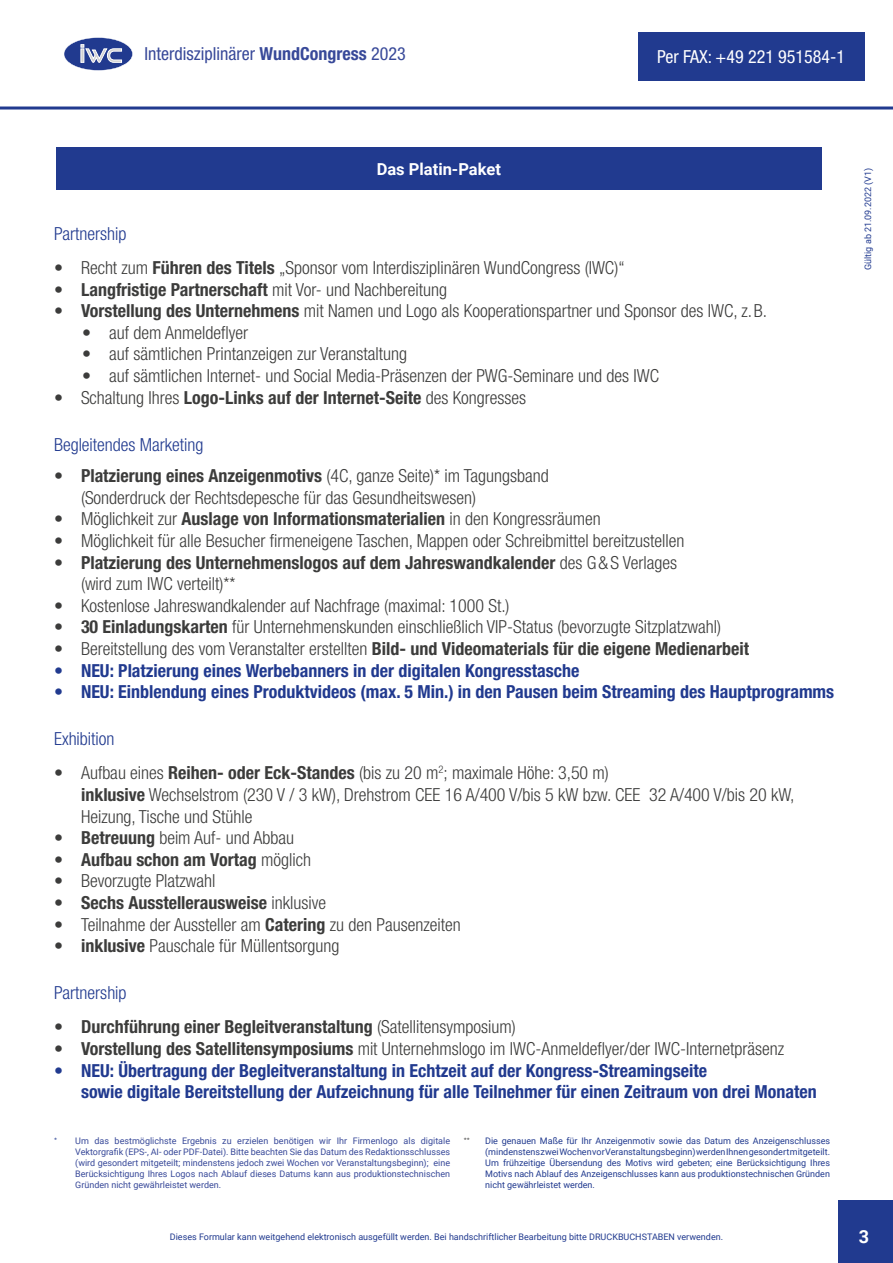
<style>
.page{position:relative;width:893px;height:1263px;background:#fff}
.page>*{position:absolute;margin:0;border:0;box-sizing:border-box;transform-origin:0 0}
.t1{font:300 condensed 18px/21.6px "Helvetica Neue LT Std";color:#3c3c3b}
.t2{font:700 condensed 18px/21.6px "Helvetica Neue LT Std";color:#3c3c3b}
.t3{font:700 condensed 18px/21.6px "Helvetica Neue LT Std";color:#213a8f}
.t4{font:300 condensed 18px "Helvetica Neue LT Std";color:#213a8f}
.t5{font:condensed 18px "Helvetica Neue LT Pro";color:#384999}
.t6{font:condensed 18px "Helvetica Neue LT Pro";color:#fff}
.t7{font:700 18px "Roboto";color:#fff}
.t8{font:700 16.5px "Roboto";color:#fff}
.t9{font:9px/10.8px "Roboto";color:#213a8f;text-align:justify}
.t10{font:9px/10.8px "Roboto";color:#384999;text-align:justify}
.t11{font:300 condensed 9px "Helvetica Neue LT Std";color:#3c3c3b}
.s1{font-weight:700}
.s2{font-weight:300}
.s3{font-family:"Helvetica Neue LT Std";font-weight:300;font-stretch:condensed;color:#213a8f}
</style>
<div class="page">
<div style="left:638px;top:32px;width:226px;height:49px;background:#213a8f"></div>
<svg style="left:64px;top:37px;width:69px;height:34px"></svg>
<hr style="left:0;top:107px;width:893px;height:3px;background:#213a8f">
<div style="left:839px;top:1200px;width:54px;height:63px;background:#213a8f"></div>
<div style="left:56px;top:147px;width:765px;height:43px;background:#213a8f"></div>
<p class="t5" style="left:145px;top:43px;width:263px">Interdisziplinärer <span class="s1">WundCongress</span> 2023</p>
<p class="t6" style="left:657px;top:46px;width:190px">Per FAX: +49 221 951584-1</p>
<p class="t4" style="left:54px;top:223px;width:74px">Partnership</p>
<p class="t8" style="left:377px;top:158px;width:126px">Das Platin-Paket</p>
<p class="t1" style="left:54px;top:257px;width:572px">• Recht zum <span class="s1">Führen des Titels</span> „Sponsor vom Interdisziplinären WundCongress (IWC)“</p>
<p class="t2" style="left:54px;top:278px;width:394px">• Langfristige Partnerschaft <span class="s2">mit Vor- und Nachbereitung</span></p>
<p class="t1" style="left:54px;top:300px;width:714px"><span class="s1">• Vorstellung des Unternehmens</span> mit Namen und Logo als Kooperationspartner und Sponsor des IWC, z.B.</p>
<p class="t1" style="left:82px;top:321px;width:167px">• auf dem Anmeldeflyer</p>
<p class="t1" style="left:82px;top:343px;width:326px">• auf sämtlichen Printanzeigen zur Veranstaltung</p>
<p class="t1" style="left:82px;top:365px;width:578px">• auf sämtlichen Internet- und Social Media-Präsenzen der PWG-Seminare und des IWC</p>
<p class="t2" style="left:54px;top:386px;width:474px"><span class="s2">• Schaltung Ihres</span> Logo-Links auf der Internet-Seite <span class="s2">des Kongresses</span></p>
<p class="t4" style="left:54px;top:434px;width:151px">Begleitendes Marketing</p>
<p class="t1" style="left:81px;top:465px;width:469px;text-indent:-27px"><span class="s1">• Platzierung eines Anzeigenmotivs</span> (4C, ganze Seite)* im Tagungsband (Sonderdruck der Rechtsdepesche für das Gesundheitswesen)</p>
<p class="t1" style="left:54px;top:508px;width:548px">• Möglichkeit zur <span class="s1">Auslage von Informationsmaterialien</span> in den Kongressräumen</p>
<p class="t1" style="left:54px;top:530px;width:632px">• Möglichkeit für alle Besucher firmeneigene Taschen, Mappen oder Schreibmittel bereitzustellen</p>
<p class="t2" style="left:81px;top:551px;width:598px;text-indent:-27px">• Platzierung des Unternehmenslogos auf dem Jahreswandkalender <span class="s2">des G&amp;S Verlages (wird zum IWC verteilt)**</span></p>
<p class="t1" style="left:54px;top:594px;width:457px">• Kostenlose Jahreswandkalender auf Nachfrage (maximal: 1000 St.)</p>
<p class="t1" style="left:54px;top:616px;width:669px"><span class="s1">• 30 Einladungskarten</span> für Unternehmenskunden einschließlich VIP-Status (bevorzugte Sitzplatzwahl)</p>
<p class="t2" style="left:54px;top:638px;width:697px"><span class="s2">• Bereitstellung des vom Veranstalter erstellten</span> Bild- und Videomaterials für die eigene Medienarbeit</p>
<p class="t3" style="left:54px;top:659px;width:527px">• NEU: Platzierung eines Werbebanners in der digitalen Kongresstasche</p>
<p class="t3" style="left:54px;top:681px;width:782px">• NEU: Einblendung eines Produktvideos (max. 5 Min.) in den Pausen beim Streaming des Hauptprogramms</p>
<p class="t4" style="left:54px;top:729px;width:62px">Exhibition</p>
<p class="t1" style="left:81px;top:762px;width:715px;text-indent:-27px">• Aufbau eines <span class="s1">Reihen- oder Eck-Standes</span> (bis zu 20 m<sup>2</sup>; maximale Höhe: 3,50 m)<br><span class="s1">inklusive</span> Wechselstrom (230 V / 3 kW), Drehstrom CEE 16 A/400 V/bis 5 kW bzw. CEE 32 A/400 V/bis 20 kW,<br>Heizung, Tische und Stühle</p>
<p class="t1" style="left:54px;top:827px;width:242px"><span class="s1">• Betreuung</span> beim Auf- und Abbau</p>
<p class="t2" style="left:54px;top:848px;width:259px">• Aufbau schon am Vortag <span class="s2">möglich</span></p>
<p class="t1" style="left:54px;top:870px;width:163px">• Bevorzugte Platzwahl</p>
<p class="t2" style="left:54px;top:891px;width:274px">• Sechs Ausstellerausweise <span class="s2">inklusive</span></p>
<p class="t1" style="left:54px;top:913px;width:408px">• Teilnahme der Aussteller am <span class="s1">Catering</span> zu den Pausenzeiten</p>
<p class="t1" style="left:54px;top:935px;width:287px"><span class="s1">• inklusive</span> Pauschale für Müllentsorgung</p>
<p class="t4" style="left:54px;top:983px;width:74px">Partnership</p>
<p class="t2" style="left:54px;top:1016px;width:463px">• Durchführung einer Begleitveranstaltung <span class="s2">(Satellitensymposium)</span></p>
<p class="t1" style="left:54px;top:1038px;width:732px"><span class="s1">• Vorstellung des Satellitensymposiums</span> mit Unternehmslogo im IWC-Anmeldeflyer/der IWC-Internetpräsenz</p>
<p class="t3" style="left:81px;top:1059px;width:737px;text-indent:-27px">• NEU: Übertragung der Begleitveranstaltung in Echtzeit auf der Kongress-Streamingseite<br>sowie digitale Bereitstellung der Aufzeichnung für alle Teilnehmer für einen Zeitraum von drei Monaten</p>
<p class="t10" style="left:75px;top:1135px;width:376px;text-indent:-21px"><span class="s3">*</span> Um das bestmöglichste Ergebnis zu erzielen benötigen wir Ihr Firmenlogo als digitale Vektorgrafik (EPS-, AI- oder PDF-Datei). Bitte beachten Sie das Datum des Redaktionsschlusses (wird gesondert mitgeteilt; mindenstens jedoch zwei Wochen vor Veranstaltungsbeginn); eine Berücksichtigung Ihres Logos nach Ablauf dieses Datums kann aus produktionstechnischen Gründen nicht gewährleistet werden.</p>
<p class="t11" style="left:464px;top:1136px;width:8px">**</p>
<p class="t9" style="left:485px;top:1135px;width:346px">Die genauen Maße für Ihr Anzeigenmotiv sowie das Datum des Anzeigenschlusses (mindenstens zwei Wochen vor Veranstaltungsbeginn) werden Ihnen gesondert mitgeteilt.<br>Um frühzeitige Übersendung des Motivs wird gebeten; eine Berücksichtigung Ihres Motivs nach Ablauf des Anzeigenschlusses kann aus produktionstechnischen Gründen nicht gewährleistet werden.</p>
<p class="t9" style="left:170px;top:1231px;width:555px">Dieses Formular kann weitgehend elektronisch ausgefüllt werden. Bei handschriftlicher Bearbeitung bitte DRUCKBUCHSTABEN verwenden.</p>
<p class="t9" style="left:862px;top:270px;width:104px;rotate:-90deg">Gültig ab 21.09.2022 (V1)</p>
<p class="t7" style="left:859px;top:1224px;width:12px">3</p>
</div>
